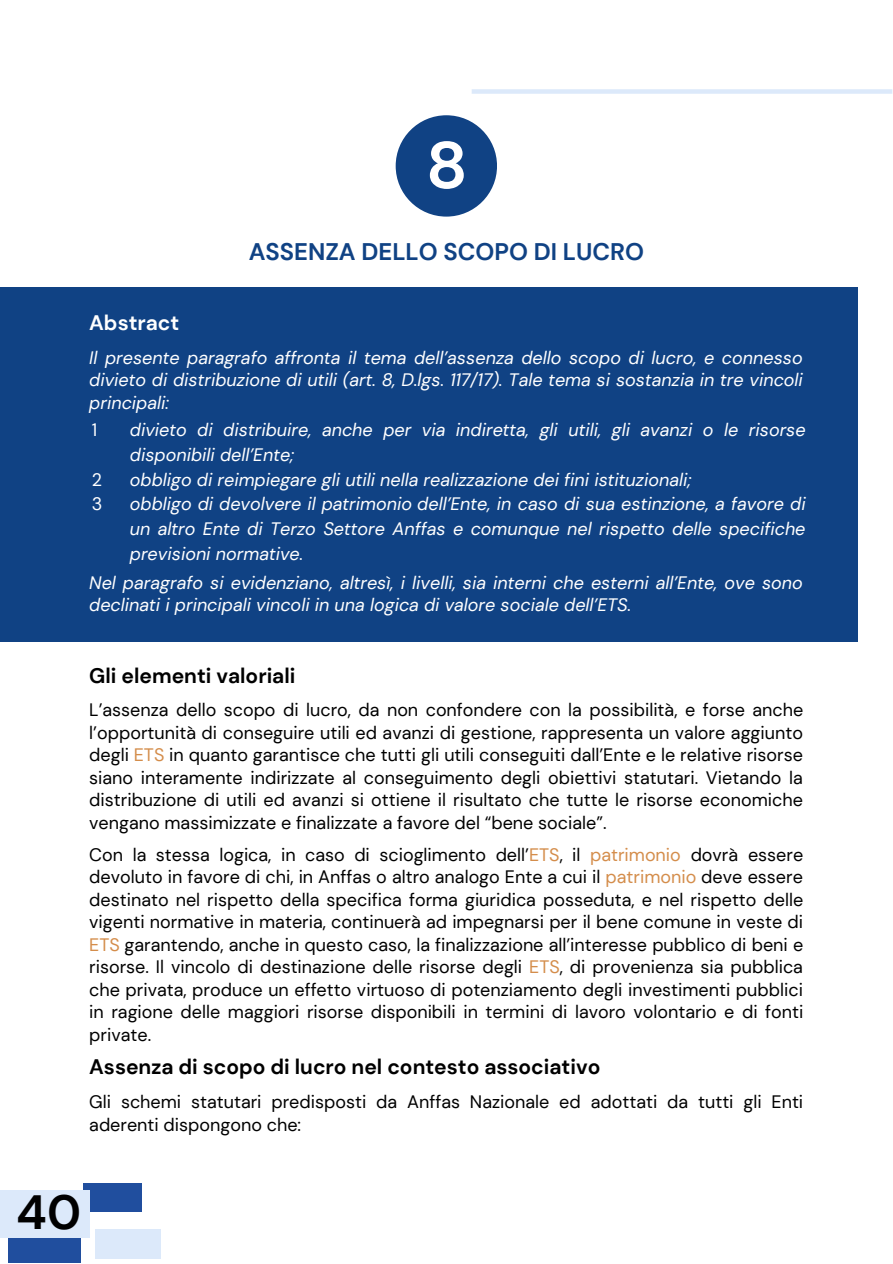
<style>
.page{position:relative;width:893px;height:1264px;background:#fff}
.page>*{position:absolute;margin:0;border:0;box-sizing:border-box;transform-origin:0 0}
.t1{font:700 66px "DM Sans";color:#fff}
.t2{font:700 48px "DM Sans";color:#000}
.t3{font:700 24px "DM Sans";color:#104284}
.t4{font:700 21px "DM Sans";color:#000}
.t5{font:700 21px "DM Sans";color:#fff}
.t6{font:18px/22.5px "DM Sans";color:#000;text-align:justify}
.t7{font:italic 18px/22.5px "DM Sans";color:#fff;text-align:justify}
.t8{font:18px "DM Sans";color:#fff}
.s1{color:#d48d4b}
</style>
<div class="page">
<div style="left:0;top:287px;width:857px;height:355px;background:#104284"></div>
<div style="left:471px;top:89px;width:421px;height:5px;background:#dce9fa"></div>
<div style="left:9px;top:1224px;width:72px;height:38px;background:#204e9e"></div>
<div style="left:95px;top:1228px;width:65px;height:30px;background:#dce9fa"></div>
<div style="left:84px;top:1183px;width:58px;height:28px;background:#204e9e"></div>
<div style="left:0;top:1189px;width:89px;height:48px;background:#dce9fa"></div>
<div style="left:395px;top:115px;width:102px;height:102px;background:#104284;border-radius:50%"></div>
<p class="t1" style="left:426px;top:123px;width:43px">8</p>
<p class="t3" style="left:249px;top:236px;width:396px">ASSENZA DELLO SCOPO DI LUCRO</p>
<p class="t5" style="left:89px;top:309px;width:92px">Abstract</p>
<p class="t7" style="left:89px;top:346px;width:715px">Il presente paragrafo affronta il tema dell’assenza dello scopo di lucro, e connesso divieto di distribuzione di utili (art. 8, D.lgs. 117/17). Tale tema si sostanzia in tre vincoli principali:</p>
<p class="t8" style="left:92px;top:418px;width:7px">1</p>
<p class="t8" style="left:92px;top:467px;width:12px">2</p>
<p class="t8" style="left:92px;top:492px;width:12px">3</p>
<p class="t7" style="left:130px;top:417px;width:677px;line-height:24.8px">divieto di distribuire, anche per via indiretta, gli utili, gli avanzi o le risorse disponibili dell’Ente;</p>
<p class="t7" style="left:130px;top:468px;width:563px">obbligo di reimpiegare gli utili nella realizzazione dei fini istituzionali;</p>
<p class="t7" style="left:130px;top:491px;width:677px;line-height:24.8px">obbligo di devolvere il patrimonio dell’Ente, in caso di sua estinzione, a favore di un altro Ente di Terzo Settore Anffas e comunque nel rispetto delle specifiche previsioni normative.</p>
<p class="t7" style="left:89px;top:571px;width:715px">Nel paragrafo si evidenziano, altresì, i livelli, sia interni che esterni all’Ente, ove sono declinati i principali vincoli in una logica di valore sociale dell’ETS.</p>
<p class="t4" style="left:89px;top:661px;width:208px">Gli elementi valoriali</p>
<p class="t6" style="left:89px;top:699px;width:715px">L’assenza dello scopo di lucro, da non confondere con la possibilità, e forse anche l’opportunità di conseguire utili ed avanzi di gestione, rappresenta un valore aggiunto degli <span class="s1">ETS</span> in quanto garantisce che tutti gli utili conseguiti dall’Ente e le relative risorse siano interamente indirizzate al conseguimento degli obiettivi statutari. Vietando la distribuzione di utili ed avanzi si ottiene il risultato che tutte le risorse economiche vengano massimizzate e finalizzate a favore del “bene sociale”.</p>
<p class="t6" style="left:89px;top:843px;width:715px">Con la stessa logica, in caso di scioglimento dell’<span class="s1">ETS</span>, il <span class="s1">patrimonio</span> dovrà essere devoluto in favore di chi, in Anffas o altro analogo Ente a cui il <span class="s1">patrimonio</span> deve essere destinato nel rispetto della specifica forma giuridica posseduta, e nel rispetto delle vigenti normative in materia, continuerà ad impegnarsi per il bene comune in veste di <span class="s1">ETS</span> garantendo, anche in questo caso, la finalizzazione all’interesse pubblico di beni e risorse. Il vincolo di destinazione delle risorse degli <span class="s1">ETS</span>, di provenienza sia pubblica che privata, produce un effetto virtuoso di potenziamento degli investimenti pubblici in ragione delle maggiori risorse disponibili in termini di lavoro volontario e di fonti private.</p>
<p class="t4" style="left:89px;top:1053px;width:512px">Assenza di scopo di lucro nel contesto associativo</p>
<p class="t6" style="left:89px;top:1090px;width:715px">Gli schemi statutari predisposti da Anffas Nazionale ed adottati da tutti gli Enti aderenti dispongono che:</p>
<p class="t2" style="left:16px;top:1181px;width:66px">40</p>
</div>
